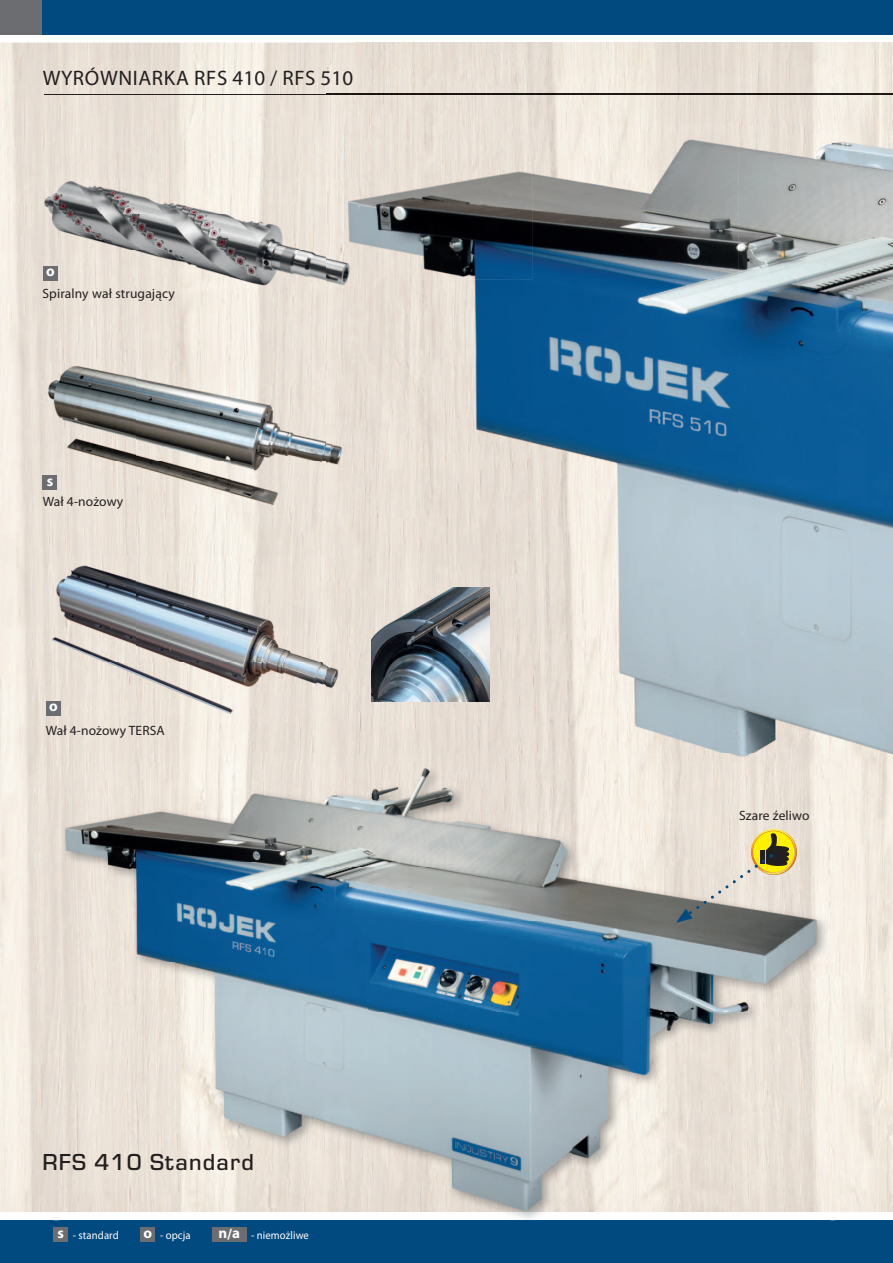
<style>
.page{position:relative;width:893px;height:1263px;background:#fff}
.page>*{position:absolute;margin:0;border:0;box-sizing:border-box;transform-origin:0 0}
.t1{font:500 24px "Eurostile TCE";letter-spacing:.05em;color:#231f20}
.t2{font:21px "Myriad Pro";letter-spacing:.03em;color:#231f20}
.t3{font:700 15px "Myriad Pro";color:#fff}
.t4{font:13.5px "Myriad Pro";letter-spacing:.01em;color:#231f20}
.t5{font:11.25px "Myriad Pro";letter-spacing:.01em;color:#fff;scale:.95 1}
.s1{font-weight:700;font-size:15px}
</style>
<div class="page">
<img style="left:0;top:43px;width:357px;height:158px">
<img style="left:357px;top:43px;width:536px;height:23px">
<img style="left:44px;top:287px;width:282px;height:75px">
<img style="left:44px;top:511px;width:282px;height:46px">
<img style="left:44px;top:715px;width:282px;height:72px">
<div style="left:44px;top:787px;width:9px;height:425px;background:#e6dcd3"></div>
<img style="left:835px;top:760px;width:58px;height:452px">
<div style="left:0;top:1220px;width:893px;height:43px;background:#004a7f"></div>
<div style="left:0;top:0;width:62px;height:34px;background:#6c6d70"></div>
<div style="left:43px;top:0;width:850px;height:34px;background:#004a7f"></div>
<div style="left:53px;top:1227px;width:15px;height:15px;background:#6c6d70"></div>
<div style="left:140px;top:1227px;width:15px;height:15px;background:#6c6d70"></div>
<div style="left:212px;top:1227px;width:34px;height:15px;background:#6c6d70"></div>
<hr style="left:44px;top:94px;width:849px;height:1px;background:#231f20">
<img style="left:326px;top:66px;width:412px;height:533px">
<img style="left:738px;top:66px;width:155px;height:694px">
<div style="left:326px;top:599px;width:51px;height:154px;background:#e7ded3"></div>
<img style="left:481px;top:599px;width:258px;height:154px">
<div style="left:377px;top:702px;width:104px;height:51px;background:#e7ded3"></div>
<img style="left:37px;top:178px;width:320px;height:109px">
<img style="left:42px;top:362px;width:304px;height:149px">
<div style="left:43px;top:475px;width:14px;height:15px;background:#6c6d70"></div>
<img style="left:42px;top:557px;width:303px;height:158px">
<img style="left:371px;top:588px;width:118px;height:114px">
<div style="left:46px;top:701px;width:15px;height:14px;background:#6c6d70"></div>
<img style="left:53px;top:753px;width:261px;height:51px">
<svg style="left:314px;top:753px;width:12px;height:10px"></svg>
<div style="left:53px;top:804px;width:6px;height:408px;background:#e5dcd3"></div>
<img style="left:829px;top:795px;width:6px;height:417px">
<img style="left:326px;top:753px;width:356px;height:9px">
<img style="left:682px;top:753px;width:153px;height:42px">
<img style="left:59px;top:763px;width:267px;height:99px">
<img style="left:59px;top:862px;width:308px;height:350px">
<img style="left:367px;top:920px;width:462px;height:292px">
<img style="left:326px;top:762px;width:503px;height:158px">
<svg style="left:676px;top:829px;width:120px;height:94px;background:#c6bfa5"></svg>
<div style="left:43px;top:266px;width:15px;height:14px;background:#6c6d70"></div>
<h2 class="t2" style="left:43px;top:66px;width:312px">WYRÓWNIARKA RFS 410 / RFS 510</h2>
<p class="t3" style="left:46px;top:262px;width:10px">o</p>
<p class="t4" style="left:43px;top:286px;width:134px">Spiralny wał strugający</p>
<p class="t3" style="left:47px;top:471px;width:8px">s</p>
<p class="t4" style="left:43px;top:494px;width:82px">Wał 4-nożowy</p>
<p class="t3" style="left:49px;top:696px;width:10px">o</p>
<p class="t4" style="left:46px;top:723px;width:121px">Wał 4-nożowy TERSA</p>
<h1 class="t1" style="left:43px;top:1149px;width:213px">RFS 410 Standard</h1>
<p class="t5" style="left:57px;top:1229px;width:66px"><span class="s1">s</span> - standard</p>
<p class="t5" style="left:143px;top:1229px;width:51px"><span class="s1">o</span> - opcja</p>
<p class="t5" style="left:218px;top:1229px;width:97px"><span class="s1">n/a</span> - niemożliwe</p>
<p class="t4" style="left:739px;top:808px;width:72px">Szare źeliwo</p>
</div>
